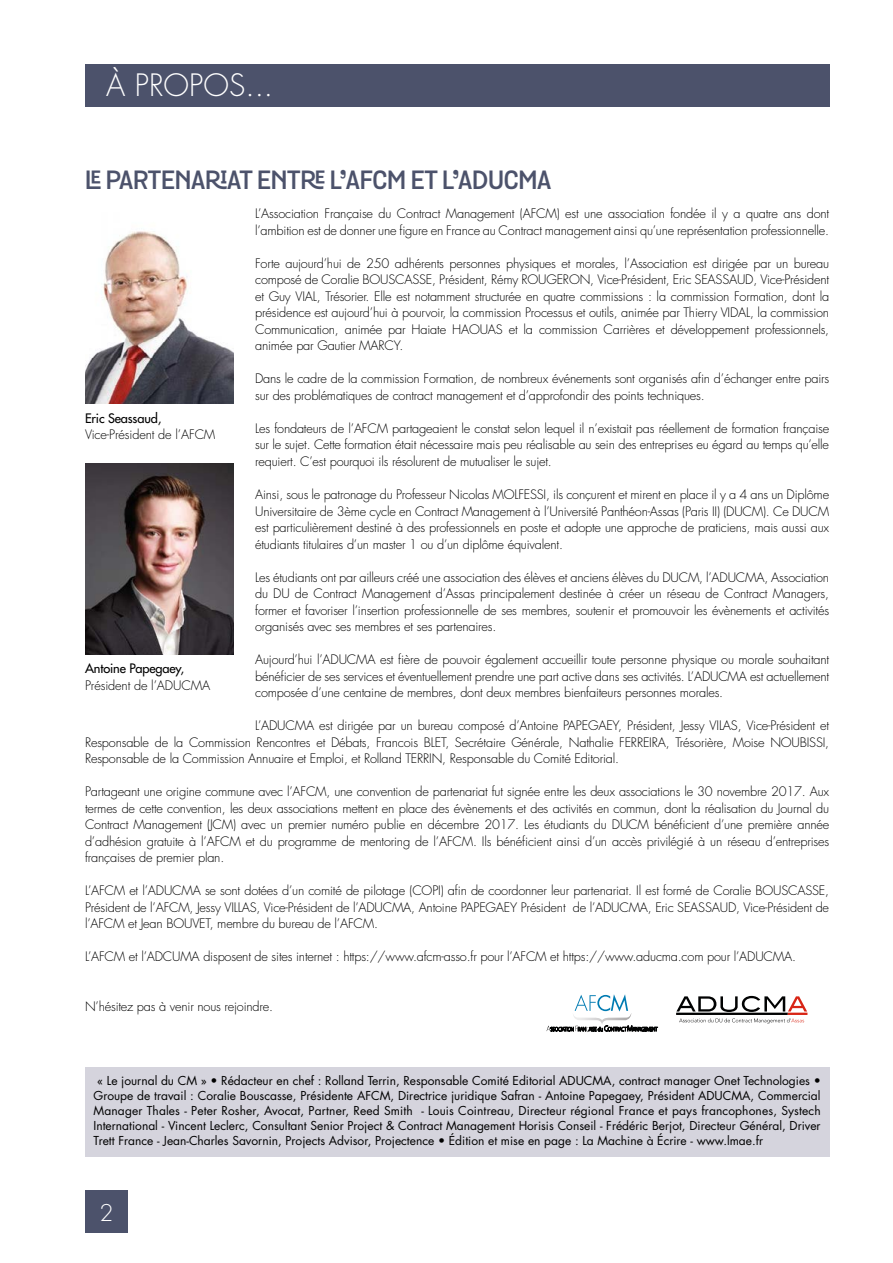
<style>
.page{position:relative;width:893px;height:1263px;background:#fff}
.page>*{position:absolute;margin:0;border:0;box-sizing:border-box;transform-origin:0 0}
.t1{font:300 30px "Futura";color:#fff}
.t2{font:700 25.5px "Grota";letter-spacing:-.01em;color:#4c526b}
.t3{font:300 22.5px "Futura";color:#fff}
.t4{font:300 12.75px/16.5px "Futura";letter-spacing:-.015em;color:#000;text-align:justify}
.t5{font:12.75px "Futura";letter-spacing:-.01em;color:#000}
.t6{font:12px/15px "Futura";color:#000;text-align:justify}
</style>
<div class="page">
<div style="left:85px;top:1191px;width:43px;height:42px;background:#4c526b"></div>
<div style="left:85px;top:64px;width:744px;height:42px;background:#4c526b"></div>
<div style="left:85px;top:1067px;width:744px;height:90px;background:#d5d4dd"></div>
<img style="left:85px;top:231px;width:149px;height:173px">
<img style="left:85px;top:463px;width:149px;height:192px">
<svg style="left:547px;top:994px;width:111px;height:38px"></svg>
<svg style="left:676px;top:996px;width:131px;height:27px"></svg>
<h1 class="t1" style="left:106px;top:67px;width:168px">À PROPOS...</h1>
<h2 class="t2" style="left:85px;top:161px;width:468px">LE PARTENARIAT ENTRE L’AFCM ET L’ADUCMA</h2>
<p class="t4" style="left:255px;top:206px;width:576px">L’Association Française du Contract Management (AFCM) est une association fondée il y a quatre ans dont l’ambition est de donner une figure en France au Contract management ainsi qu’une représentation professionnelle.</p>
<p class="t4" style="left:255px;top:255px;width:576px">Forte aujourd’hui de 250 adhérents personnes physiques et morales, l’Association est dirigée par un bureau composé de Coralie BOUSCASSE, Président, Rémy ROUGERON, Vice-Président, Eric SEASSAUD, Vice-Président et Guy VIAL, Trésorier. Elle est notamment structurée en quatre commissions : la commission Formation, dont la présidence est aujourd’hui à pourvoir, la commission Processus et outils, animée par Thierry VIDAL, la commission Communication, animée par Haiate HAOUAS et la commission Carrières et développement professionnels, animée par Gautier MARCY.</p>
<p class="t4" style="left:255px;top:371px;width:576px">Dans le cadre de la commission Formation, de nombreux événements sont organisés afin d’échanger entre pairs sur des problématiques de contract management et d’approfondir des points techniques.</p>
<p class="t4" style="left:255px;top:420px;width:576px">Les fondateurs de l’AFCM partageaient le constat selon lequel il n’existait pas réellement de formation française sur le sujet. Cette formation était nécessaire mais peu réalisable au sein des entreprises eu égard au temps qu’elle requiert. C’est pourquoi ils résolurent de mutualiser le sujet.</p>
<p class="t4" style="left:255px;top:486px;width:576px">Ainsi, sous le patronage du Professeur Nicolas MOLFESSI, ils conçurent et mirent en place il y a 4 ans un Diplôme Universitaire de 3ème cycle en Contract Management à l’Université Panthéon-Assas (Paris II) (DUCM). Ce DUCM est particulièrement destiné à des professionnels en poste et adopte une approche de praticiens, mais aussi aux étudiants titulaires d’un master 1 ou d’un diplôme équivalent.</p>
<p class="t4" style="left:255px;top:569px;width:575px">Les étudiants ont par ailleurs créé une association des élèves et anciens élèves du DUCM, l’ADUCMA, Association du DU de Contract Management d’Assas principalement destinée à créer un réseau de Contract Managers, former et favoriser l’insertion professionnelle de ses membres, soutenir et promouvoir les évènements et activités organisés avec ses membres et ses partenaires.</p>
<p class="t4" style="left:255px;top:651px;width:575px">Aujourd’hui l’ADUCMA est fière de pouvoir également accueillir toute personne physique ou morale souhaitant bénéficier de ses services et éventuellement prendre une part active dans ses activités. L’ADUCMA est actuellement composée d’une centaine de membres, dont deux membres bienfaiteurs personnes morales.</p>
<p class="t4" style="left:85px;top:717px;width:746px;text-indent:170px">L’ADUCMA est dirigée par un bureau composé d’Antoine PAPEGAEY, Président, Jessy VILAS, Vice-Président et Responsable de la Commission Rencontres et Débats, Francois BLET, Secrétaire Générale, Nathalie FERREIRA, Trésorière, Moise NOUBISSI, Responsable de la Commission Annuaire et Emploi, et Rolland TERRIN, Responsable du Comité Editorial.</p>
<p class="t4" style="left:85px;top:783px;width:746px">Partageant une origine commune avec l’AFCM, une convention de partenariat fut signée entre les deux associations le 30 novembre 2017. Aux termes de cette convention, les deux associations mettent en place des évènements et des activités en commun, dont la réalisation du Journal du Contract Management (JCM) avec un premier numéro publie en décembre 2017. Les étudiants du DUCM bénéficient d’une première année d’adhésion gratuite à l’AFCM et du programme de mentoring de l’AFCM. Ils bénéficient ainsi d’un accès privilégié à un réseau d’entreprises françaises de premier plan.</p>
<p class="t4" style="left:85px;top:882px;width:746px">L’AFCM et l’ADUCMA se sont dotées d’un comité de pilotage (COPI) afin de coordonner leur partenariat. Il est formé de Coralie BOUSCASSE, Président de l’AFCM, Jessy VILLAS, Vice-Président de l’ADUCMA, Antoine PAPEGAEY Président de l’ADUCMA, Eric SEASSAUD, Vice-Président de l’AFCM et Jean BOUVET, membre du bureau de l’AFCM.</p>
<p class="t4" style="left:85px;top:948px;width:712px">L’AFCM et l’ADCUMA disposent de sites internet : https://www.afcm-asso.fr pour l’AFCM et https://www.aducma.com pour l’ADUCMA.</p>
<p class="t4" style="left:85px;top:998px;width:190px">N’hésitez pas à venir nous rejoindre.</p>
<p class="t5" style="left:85px;top:410px;width:78px">Eric Seassaud,</p>
<p class="t4" style="left:85px;top:427px;width:132px">Vice-Président de l’AFCM</p>
<p class="t5" style="left:85px;top:660px;width:101px">Antoine Papegaey,</p>
<p class="t4" style="left:85px;top:677px;width:127px">Président de l’ADUCMA</p>
<p class="t6" style="left:94px;top:1073px;width:729px;text-indent:4px">« Le journal du CM » • Rédacteur en chef : Rolland Terrin, Responsable Comité Editorial ADUCMA, contract manager Onet Technologies • Groupe de travail : Coralie Bouscasse, Présidente AFCM, Directrice juridique Safran - Antoine Papegaey, Président ADUCMA, Commercial Manager Thales - Peter Rosher, Avocat, Partner, Reed Smith - Louis Cointreau, Directeur régional France et pays francophones, Systech International - Vincent Leclerc, Consultant Senior Project &amp; Contract Management Horisis Conseil - Frédéric Berjot, Directeur Général, Driver Trett France - Jean-Charles Savornin, Projects Advisor, Projectence • Édition et mise en page : La Machine à Écrire - www.lmae.fr</p>
<h3 class="t3" style="left:99px;top:1199px;width:15px">2</h3>
</div>
